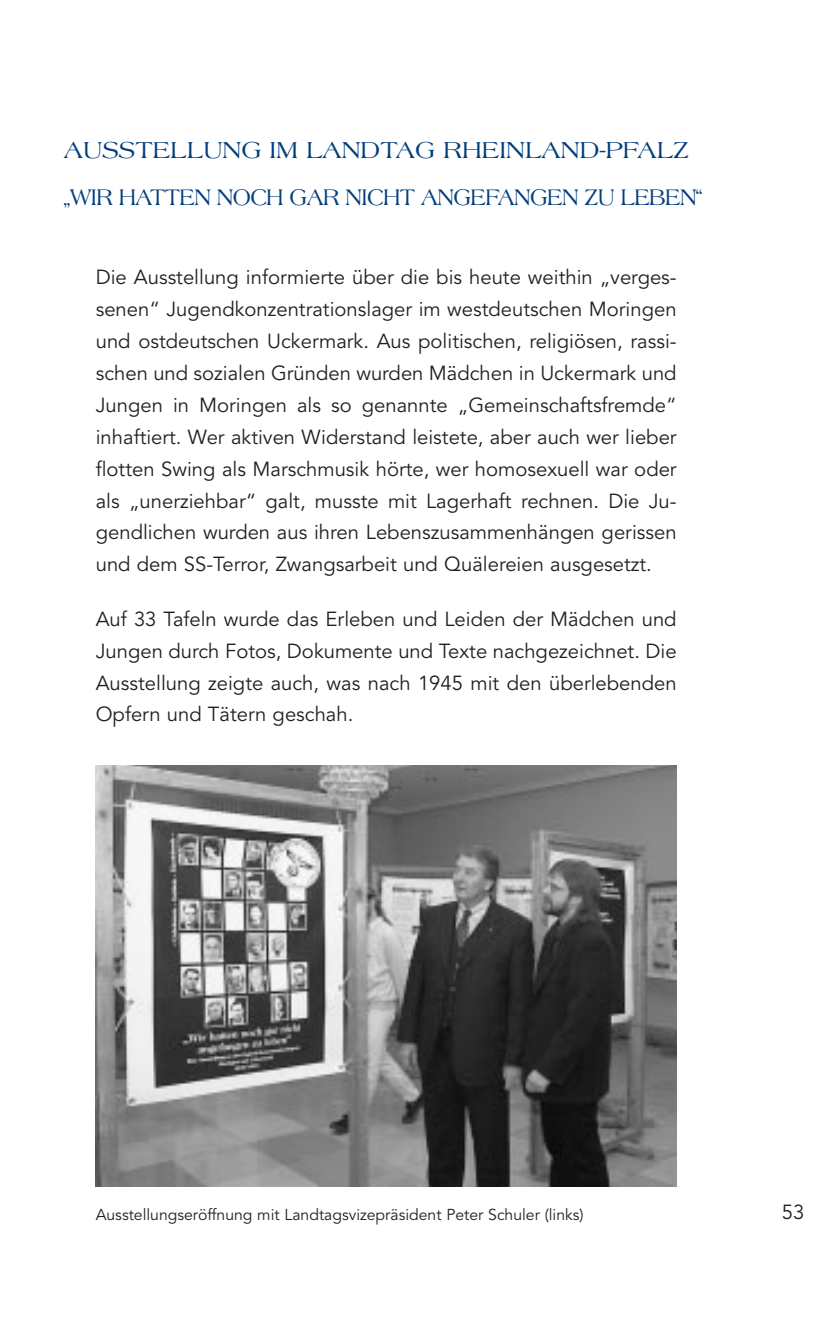
<style>
.page{position:relative;width:831px;height:1339px;background:#fff}
.page>*{position:absolute;margin:0;border:0;box-sizing:border-box;transform-origin:0 0}
.t1{font:24.75px "Americana";color:#003d7d}
.t2{font:24.3px "Americana";letter-spacing:-.025em;color:#003d7d;scale:.9 1}
.t3{font:20.25px/31.9px "Avenir";color:#231f20;text-align:justify}
.t4{font:15.75px "Avenir";color:#231f20}
</style>
<div class="page">
<img style="left:96px;top:765px;width:580px;height:421px">
<p class="t1" style="left:64px;top:140px;width:626px">AUSSTELLUNG IM LANDTAG RHEINLAND-PFALZ</p>
<p class="t2" style="left:64px;top:187px;width:710px">„WIR HATTEN NOCH GAR NICHT ANGEFANGEN ZU LEBEN“</p>
<p class="t3" style="left:96px;top:264px;width:582px">Die Ausstellung informierte über die bis heute weithin „verges&shy;senen“ Jugendkonzentrationslager im westdeutschen Moringen und ostdeutschen Uckermark. Aus politischen, religiösen, rassi&shy;schen und sozialen Gründen wurden Mädchen in Uckermark und Jungen in Moringen als so genannte „Gemeinschaftsfremde“ inhaftiert. Wer aktiven Widerstand leistete, aber auch wer lieber flotten Swing als Marschmusik hörte, wer homosexuell war oder als „unerziehbar“ galt, musste mit Lagerhaft rechnen. Die Ju&shy;gendlichen wurden aus ihren Lebenszusammenhängen gerissen und dem SS-Terror, Zwangsarbeit und Quälereien ausgesetzt.</p>
<p class="t3" style="left:96px;top:605px;width:582px">Auf 33 Tafeln wurde das Erleben und Leiden der Mädchen und Jungen durch Fotos, Dokumente und Texte nachgezeichnet. Die Ausstellung zeigte auch, was nach 1945 mit den überlebenden Opfern und Tätern geschah.</p>
<p class="t4" style="left:96px;top:1208px;width:489px">Ausstellungseröffnung mit Landtagsvizepräsident Peter Schuler (links)</p>
<p class="t3" style="left:781px;top:1198px;width:24px">53</p>
</div>
